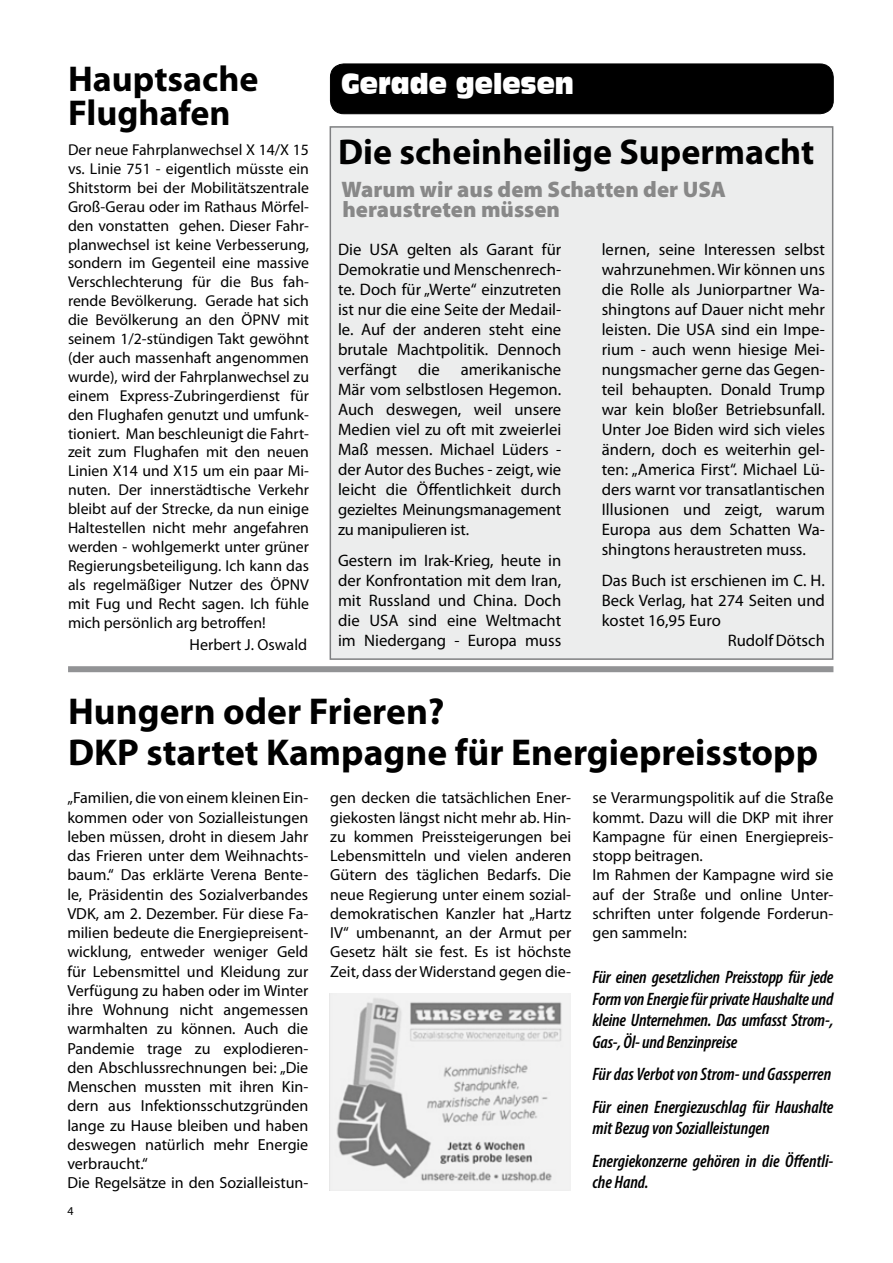
<style>
.page{position:relative;width:893px;height:1263px;background:#fff}
.page>*{position:absolute;margin:0;border:0;box-sizing:border-box;transform-origin:0 0}
.t1{font:700 37.5px/40.5px "Myriad Pro";color:#000}
.t2{font:700 36px/34.5px "Myriad Pro";color:#000}
.t3{font:27px "Incised 901 BT Compact";color:#fff;scale:.9 1}
.t4{font:900 22.5px/19.5px "Myriad Pro";color:#888}
.t5{font:italic 600 condensed 18px/21.6px "Myriad Pro";color:#000}
.t6{font:16.65px/20px "Myriad Pro";color:#000;text-align:justify}
.t7{font:16.5px/20px "Myriad Pro";letter-spacing:-.01em;color:#000}
.t8{font:16.05px/19.2px "Myriad Pro";color:#000}
.t9{font:15.75px/18.9px "Myriad Pro";color:#000;text-align:justify}
.t10{font:12px "Myriad Pro";color:#000}
</style>
<div class="page">
<div style="left:330px;top:126px;width:503px;height:534px;background:#eceded;border:2px solid #7e7f81"></div>
<img style="left:330px;top:993px;width:240px;height:198px">
<div style="left:68px;top:666px;width:765px;height:6px;background:#929395"></div>
<div style="left:330px;top:64px;width:503px;height:50px;background:#000;border-radius:13px"></div>
<div style="left:330px;top:64px;width:503px;height:50px;border:1px solid #000;border-radius:13px"></div>
<h2 class="t2" style="left:68px;top:62px;width:192px">Hauptsache<br>Flughafen</h2>
<p class="t9" style="left:68px;top:141px;width:243px">Der neue Fahrplanwechsel X 14/X 15 vs. Linie 751 - eigentlich müsste ein Shitstorm bei der Mobilitätszentrale Groß-Gerau oder im Rathaus Mörfel&shy;den vonstatten gehen. Dieser Fahr&shy;planwechsel ist keine Verbesserung, sondern im Gegenteil eine massive Verschlechterung für die Bus fah&shy;rende Bevölkerung. Gerade hat sich die Bevölkerung an den ÖPNV mit seinem 1/2-stündigen Takt gewöhnt (der auch massenhaft angenommen wurde), wird der Fahrplanwechsel zu einem Express-Zubringerdienst für den Flughafen genutzt und umfunk&shy;tioniert. Man beschleunigt die Fahrt&shy;zeit zum Flughafen mit den neuen Linien X14 und X15 um ein paar Mi&shy;nuten. Der innerstädtische Verkehr bleibt auf der Strecke, da nun einige Haltestellen nicht mehr angefahren werden - wohlgemerkt unter grüner Regierungsbeteiligung. Ich kann das als regelmäßiger Nutzer des ÖPNV mit Fug und Recht sagen. Ich fühle mich persönlich arg betroffen!</p>
<p class="t8" style="left:190px;top:635px;width:119px">Herbert J. Oswald</p>
<h3 class="t3" style="left:341px;top:68px;width:260px">Gerade gelesen</h3>
<h2 class="t2" style="left:338px;top:136px;width:478px">Die scheinheilige Supermacht</h2>
<h3 class="t4" style="left:342px;top:179px;width:386px">Warum wir aus dem Schatten der USA heraustreten müssen</h3>
<p class="t6" style="left:602px;top:240px;width:225px">lernen, seine Interessen selbst wahrzunehmen. Wir können uns die Rolle als Juniorpartner Wa&shy;shingtons auf Dauer nicht mehr leisten. Die USA sind ein Impe&shy;rium - auch wenn hiesige Mei&shy;nungsmacher gerne das Gegen&shy;teil behaupten. Donald Trump war kein bloßer Betriebsunfall.<br>Unter Joe Biden wird sich vieles ändern, doch es weiterhin gel&shy;ten: „America First“. Michael Lü&shy;ders warnt vor transatlantischen Illusionen und zeigt, warum Europa aus dem Schatten Wa&shy;shingtons heraustreten muss.</p>
<p class="t6" style="left:602px;top:571px;width:225px">Das Buch ist erschienen im C. H.</p>
<p class="t6" style="left:602px;top:591px;width:225px">Beck Verlag, hat 274 Seiten und</p>
<p class="t6" style="left:602px;top:611px;width:121px">kostet 16,95 Euro</p>
<p class="t6" style="left:728px;top:631px;width:99px">Rudolf Dötsch</p>
<p class="t6" style="left:338px;top:240px;width:225px">Die USA gelten als Garant für Demokratie und Menschenrech&shy;te. Doch für „Werte“ einzutreten ist nur die eine Seite der Medail&shy;le. Auf der anderen steht eine brutale Machtpolitik. Dennoch verfängt</p>
<p class="t6" style="left:338px;top:360px;width:225px;text-indent:123px">amerikanische Mär vom selbstlosen Hegemon.<br>Auch deswegen, weil unsere Medien viel zu oft mit zweierlei Maß messen. Michael Lüders - der Autor des Buches - zeigt, wie leicht die Öffentlichkeit durch</p>
<p class="t7" style="left:338px;top:500px;width:225px">gezieltes Meinungsmanagement zu manipulieren ist.</p>
<p class="t6" style="left:338px;top:550px;width:225px">Gestern im Irak-Krieg, heute in der Konfrontation mit dem Iran, mit Russland und China. Doch die USA sind eine Weltmacht im Niedergang - Europa muss</p>
<p class="t6" style="left:418px;top:360px;width:23px">die</p>
<h1 class="t1" style="left:68px;top:692px;width:751px">Hungern oder Frieren?<br>DKP startet Kampagne für Energiepreisstopp</h1>
<p class="t8" style="left:67px;top:788px;width:243px">„Familien, die von einem kleinen Ein&shy;kommen oder von Sozialleistungen leben müssen, droht in diesem Jahr das Frieren unter dem Weihnachts&shy;baum.“ Das erklärte Verena Bente&shy;le, Präsidentin des Sozialverbandes VDK, am 2. Dezember. Für diese Fa&shy;milien bedeute die Energiepreisent&shy;wicklung, entweder weniger Geld für Lebensmittel und Kleidung zur Verfügung zu haben oder im Winter ihre Wohnung nicht angemessen warmhalten zu können. Auch die Pandemie trage zu explodieren&shy;den Abschlussrechnungen bei: „Die Menschen mussten mit ihren Kin&shy;dern aus Infektionsschutzgründen lange zu Hause bleiben und haben deswegen natürlich mehr Energie verbraucht.“<br>Die Regelsätze in den Sozialleistun-</p>
<p class="t8" style="left:330px;top:788px;width:242px;text-align:justify">gen decken die tatsächlichen Ener&shy;giekosten längst nicht mehr ab. Hin&shy;zu kommen Preissteigerungen bei Lebensmitteln und vielen anderen Gütern des täglichen Bedarfs. Die neue Regierung unter einem sozial&shy;demokratischen Kanzler hat „Hartz IV“ umbenannt, an der Armut per Gesetz hält sie fest. Es ist höchste Zeit, dass der Widerstand gegen die-</p>
<p class="t8" style="left:592px;top:788px;width:242px">se Verarmungspolitik auf die Straße kommt. Dazu will die DKP mit ihrer<br>Kampagne für einen Energiepreis&shy;stopp beitragen.<br>Im Rahmen der Kampagne wird sie auf der Straße und online Unter&shy;schriften unter folgende Forderun&shy;gen sammeln:</p>
<p class="t5" style="left:592px;top:967px;width:243px;text-align:justify">Für einen gesetzlichen Preisstopp für jede Form von Energie für private Haushalte und kleine Unternehmen. Das umfasst Strom-, Gas-, Öl- und Benzinpreise</p>
<p class="t5" style="left:592px;top:1058px;width:243px;line-height:32.4px">Für das Verbot von Strom- und Gassperren<br>Für einen Energiezuschlag für Haushalte</p>
<p class="t5" style="left:592px;top:1112px;width:242px;line-height:32.4px">mit Bezug von Sozialleistungen<br>Energiekonzerne gehören in die Öffentli-</p>
<p class="t5" style="left:592px;top:1172px;width:58px">che Hand.</p>
<p class="t10" style="left:67px;top:1204px;width:8px">4</p>
</div>
